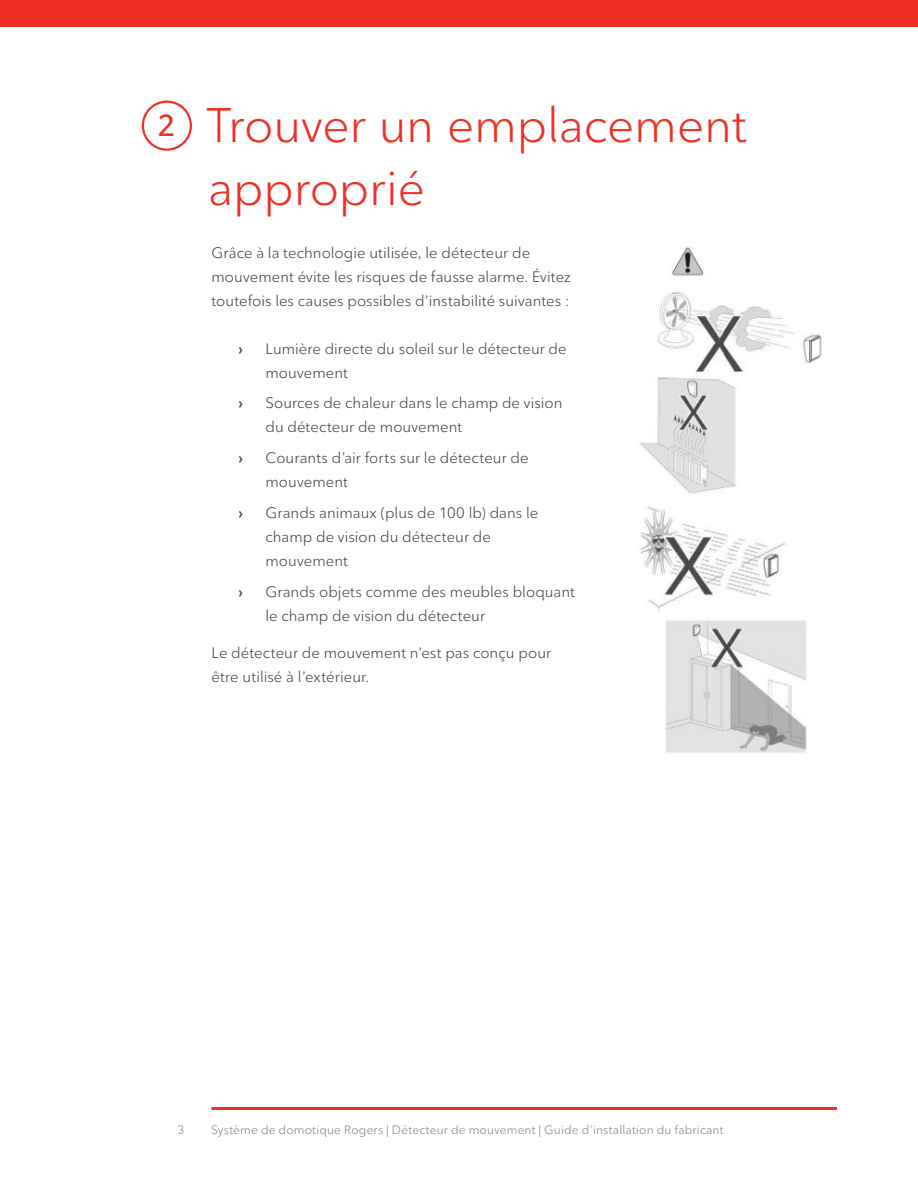
<style>
.page{position:relative;width:918px;height:1188px;background:#fff}
.page>*{position:absolute;margin:0;border:0;box-sizing:border-box;transform-origin:0 0}
.t1{font:48px/63px "Ted Next";letter-spacing:-.005em;color:#ee3124}
.t2{font:15px/24px "Ted Next";letter-spacing:.005em;color:#424142}
.t3{font:600 15px "Avenir Next";color:#424142}
.t4{font:12px "Ted Next";letter-spacing:.015em;color:#808284}
.s1{font-weight:600;font-size:30px}
</style>
<div class="page">
<hr style="left:212px;top:1107px;width:625px;height:3px;background:#ee3124">
<div style="left:0;top:0;width:918px;height:27px;background:#ee3124"></div>
<div style="left:142px;top:100px;width:50px;height:51px;border:2px solid #ee3124;border-radius:50%"></div>
<img style="left:640px;top:247px;width:182px;height:506px">
<h1 class="t1" style="left:208px;top:94px;width:540px;text-indent:-51px"><span class="s1">2</span> Trouver un emplacement approprié</h1>
<p class="t2" style="left:212px;top:240px;width:361px">Grâce à la technologie utilisée, le détecteur de mouvement évite les risques de fausse alarme. Évitez toutefois les causes possibles d’instabilité suivantes :</p>
<p class="t3" style="left:238px;top:336px;width:6px">›</p>
<p class="t2" style="left:266px;top:336px;width:303px">Lumière directe du soleil sur le détecteur de mouvement</p>
<p class="t3" style="left:238px;top:390px;width:6px">›</p>
<p class="t2" style="left:266px;top:391px;width:298px">Sources de chaleur dans le champ de vision du détecteur de mouvement</p>
<p class="t3" style="left:238px;top:445px;width:6px">›</p>
<p class="t2" style="left:266px;top:446px;width:265px">Courants d’air forts sur le détecteur de mouvement</p>
<p class="t3" style="left:238px;top:500px;width:6px">›</p>
<p class="t2" style="left:266px;top:501px;width:274px">Grands animaux (plus de 100 lb) dans le champ de vision du détecteur de mouvement</p>
<p class="t3" style="left:238px;top:579px;width:6px">›</p>
<p class="t2" style="left:266px;top:579px;width:311px">Grands objets comme des meubles bloquant le champ de vision du détecteur</p>
<p class="t2" style="left:212px;top:641px;width:341px">Le détecteur de mouvement n’est pas conçu pour être utilisé à l’extérieur.</p>
<p class="t4" style="left:178px;top:1123px;width:8px">3</p>
<p class="t4" style="left:211px;top:1123px;width:514px">Système de domotique Rogers | Détecteur de mouvement | Guide d’installation du fabricant</p>
</div>
